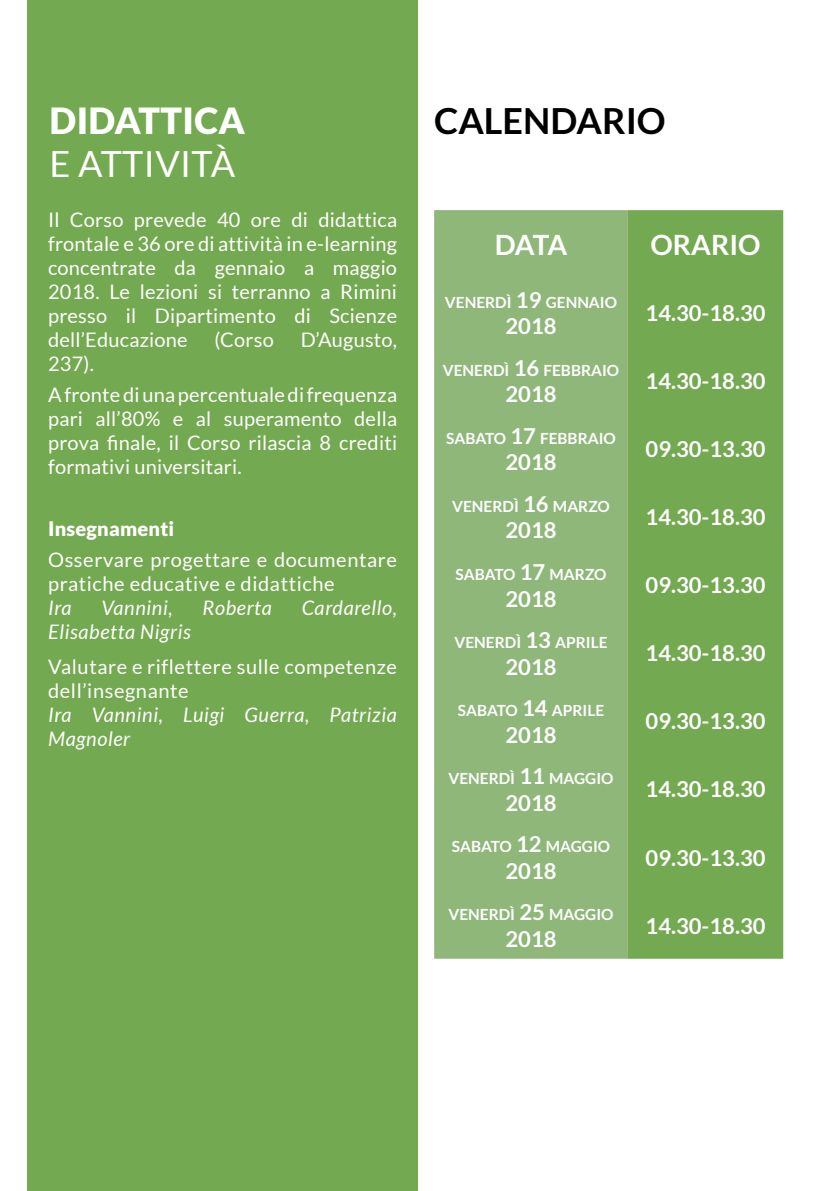
<style>
.page{position:relative;width:840px;height:1191px;background:#fff}
.page>*{position:absolute;margin:0;border:0;box-sizing:border-box;transform-origin:0 0}
.t1{font:700 36px "Lato";color:#000}
.t2{font:900 36px "Lato";letter-spacing:.01em;color:#fff}
.t3{font:36px "Lato";letter-spacing:.01em;color:#fff}
.t4{font:700 28px "Lato";color:#fff}
.t5{font:700 22px "Lato";color:#fff}
.t6{font:20px/24px "Lato";letter-spacing:.01em;color:#fff;text-align:justify}
.t7{font:20px/24px "Lato";letter-spacing:.03em;color:#fff}
.t8{font:italic 20px/24px "Lato";letter-spacing:.03em;color:#fff}
.t9{font:900 20px "Lato";letter-spacing:.01em;color:#fff}
.t10{font:700 15.4px "Lato";color:#fff}
.s1{font-size:22px}
</style>
<div class="page">
<div style="left:27px;top:0;width:390px;height:1191px;background:#73a950"></div>
<div style="left:434px;top:210px;width:193px;height:748px;background:#8fb77a"></div>
<div style="left:627px;top:210px;width:155px;height:748px;background:#73a950"></div>
<h1 class="t2" style="left:50px;top:99px;width:197px">DIDATTICA</h1>
<h1 class="t1" style="left:434px;top:100px;width:233px">CALENDARIO</h1>
<h1 class="t3" style="left:50px;top:144px;width:187px">e ATTIVITÀ</h1>
<p class="t6" style="left:48px;top:208px;width:350px">I l Corso prevede 40 ore di didattica frontale e 36 ore di attività in e-learning concentrate da gennaio a maggio 2018. Le lezioni si terranno a Rimini presso il Dipartimento di Scienze dell’Educazione</p>
<h2 class="t4" style="left:494px;top:229px;width:39px">DATA</h2>
<h2 class="t4" style="left:650px;top:229px;width:41px">ORARIO</h2>
<p class="t10" style="left:444px;top:293px;width:173px">VENERDÌ <span class="s1">19</span> GENNAIO</p>
<p class="t5" style="left:505px;top:314px;width:53px">2018</p>
<p class="t5" style="left:645px;top:300px;width:121px">14.30-18.30</p>
<p class="t6" style="left:214px;top:328px;width:61px">(Corso</p>
<p class="t6" style="left:300px;top:328px;width:98px">D’Augusto,</p>
<p class="t6" style="left:48px;top:348px;width:350px;line-height:30.8px">237).<br>A fronte di una percentuale di frequenza</p>
<p class="t6" style="left:48px;top:407px;width:350px">pari all’80% e al superamento della prova finale, il Corso rilascia 8 crediti formativi universitari.</p>
<p class="t10" style="left:442px;top:361px;width:178px">VENERDÌ <span class="s1">16</span> FEBBRAIO</p>
<p class="t5" style="left:505px;top:382px;width:53px">2018</p>
<p class="t5" style="left:645px;top:368px;width:121px">14.30-18.30</p>
<p class="t10" style="left:446px;top:429px;width:171px">SABATO <span class="s1">17</span> FEBBRAIO</p>
<p class="t5" style="left:505px;top:450px;width:53px">2018</p>
<p class="t5" style="left:645px;top:436px;width:121px">09.30-13.30</p>
<p class="t9" style="left:48px;top:517px;width:128px">Insegnamenti</p>
<p class="t7" style="left:48px;top:547px;width:350px">Osservare progettare e documentare pratiche educative e didattiche</p>
<p class="t8" style="left:48px;top:596px;width:25px">Ira</p>
<p class="t8" style="left:101px;top:596px;width:73px">Vannini,</p>
<p class="t8" style="left:202px;top:596px;width:71px">Roberta</p>
<p class="t8" style="left:301px;top:596px;width:97px">Cardarello,</p>
<p class="t8" style="left:48px;top:620px;width:144px">Elisabetta Nigris</p>
<p class="t7" style="left:48px;top:654px;width:350px">Valutare e riflettere sulle competenze dell’insegnante</p>
<p class="t8" style="left:48px;top:703px;width:350px">Ira Vannini, Luigi Guerra, Patrizia<br>Magnoler</p>
<p class="t10" style="left:452px;top:497px;width:159px">VENERDÌ <span class="s1">16</span> MARZO</p>
<p class="t5" style="left:505px;top:518px;width:53px">2018</p>
<p class="t10" style="left:455px;top:565px;width:152px">SABATO <span class="s1">17</span> MARZO</p>
<p class="t5" style="left:505px;top:586px;width:53px">2018</p>
<p class="t10" style="left:454px;top:633px;width:154px">VENERDÌ <span class="s1">13</span> APRILE</p>
<p class="t5" style="left:505px;top:654px;width:53px">2018</p>
<p class="t10" style="left:457px;top:702px;width:148px">SABATO <span class="s1">14</span> APRILE</p>
<p class="t5" style="left:505px;top:722px;width:53px">2018</p>
<p class="t10" style="left:448px;top:770px;width:166px">VENERDÌ <span class="s1">11</span> MAGGIO</p>
<p class="t5" style="left:505px;top:790px;width:53px">2018</p>
<p class="t10" style="left:451px;top:838px;width:160px">SABATO <span class="s1">12</span> MAGGIO</p>
<p class="t5" style="left:505px;top:858px;width:53px">2018</p>
<p class="t10" style="left:448px;top:906px;width:166px">VENERDÌ <span class="s1">25</span> MAGGIO</p>
<p class="t5" style="left:505px;top:926px;width:53px">2018</p>
<p class="t5" style="left:645px;top:504px;width:121px">14.30-18.30</p>
<p class="t5" style="left:645px;top:572px;width:121px">09.30-13.30</p>
<p class="t5" style="left:645px;top:640px;width:121px">14.30-18.30</p>
<p class="t5" style="left:645px;top:709px;width:121px">09.30-13.30</p>
<p class="t5" style="left:645px;top:777px;width:121px">14.30-18.30</p>
<p class="t5" style="left:645px;top:845px;width:121px">09.30-13.30</p>
<p class="t5" style="left:645px;top:913px;width:121px">14.30-18.30</p>
</div>
